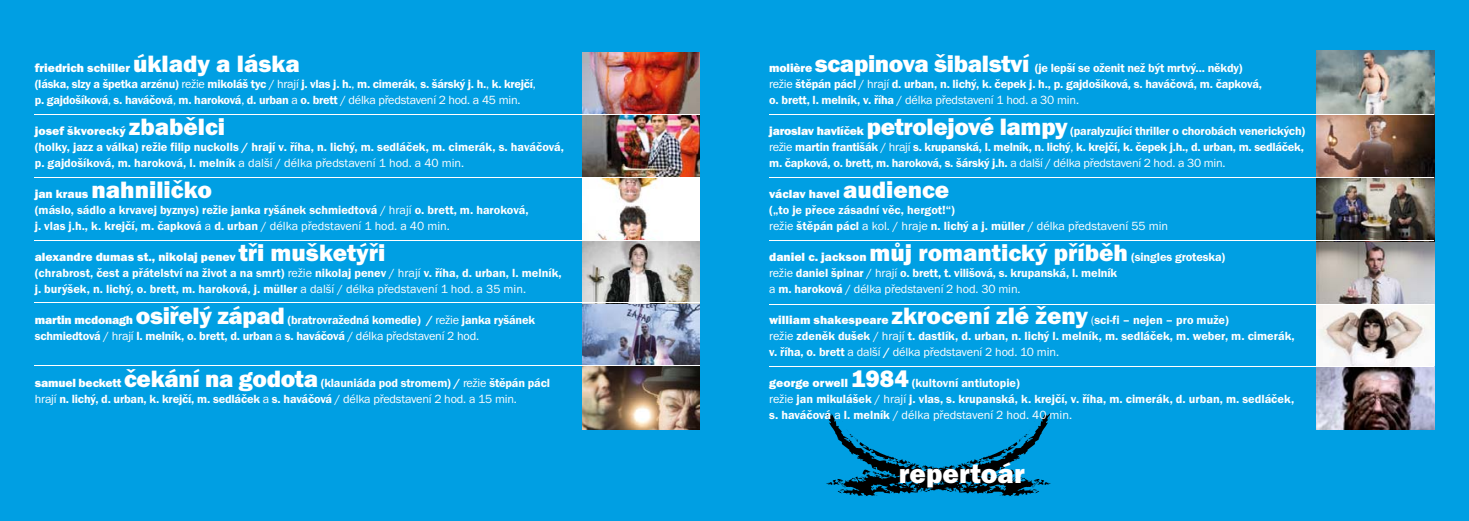
<style>
.page{position:relative;width:1469px;height:521px;background:#fff}
.page>*{position:absolute;margin:0;border:0;box-sizing:border-box;transform-origin:0 0}
.t1{font:28px "Franklin Got Itc TEE Heav";color:#fff}
.t2{font:24.5px "Franklin Got Itc TEE Heav";color:#fff}
.t3{font:600 12.25px/15.8px "Franklin Got Itc TEE";letter-spacing:-.01em;color:#fff}
.t4{font:12.25px "Franklin Got Itc TEE Heav";color:#fff}
.s1{font-size:24.5px}
.s2{font-weight:400}
.s3{font-size:12.25px}
.s4{font-family:"Franklin Got Itc TEE Heav";font-weight:400}
.s5{font-family:"Franklin Got Itc TEE Heav";font-weight:400;font-size:24.5px}
.s6{font-family:"Franklin Gothic";font-weight:800}
.s7{font-family:"Franklin Got Itc TEE";font-weight:600;font-size:12.25px}
</style>
<div class="page">
<div style="left:0;top:0;width:1468px;height:521px;background:#009fe3"></div>
<img style="left:1316px;top:51px;width:118px;height:314px">
<svg style="left:826px;top:413px;width:224px;height:83px"></svg>
<img style="left:1316px;top:366px;width:118px;height:63px">
<svg style="left:1316px;top:404px;width:2px;height:11px"></svg>
<img style="left:582px;top:52px;width:117px;height:377px">
<hr style="left:769px;top:365px;width:665px;height:1px;background:#fff">
<hr style="left:769px;top:240px;width:665px;height:1px;background:#fff">
<hr style="left:769px;top:303px;width:665px;height:1px;background:#fff">
<hr style="left:769px;top:177px;width:665px;height:1px;background:#fff">
<hr style="left:769px;top:114px;width:665px;height:1px;background:#fff">
<hr style="left:34px;top:302px;width:665px;height:1px;background:#fff">
<hr style="left:34px;top:365px;width:665px;height:1px;background:#fff">
<hr style="left:34px;top:240px;width:665px;height:1px;background:#fff">
<hr style="left:34px;top:177px;width:665px;height:1px;background:#fff">
<hr style="left:34px;top:114px;width:665px;height:1px;background:#fff">
<p class="t4" style="left:35px;top:63px;width:267px">friedrich schiller <span class="s1">úklady a láska</span></p>
<p class="t3" style="left:35px;top:77px;width:502px">(láska, slzy a špetka arzénu) <span class="s2">režie</span> mikoláš tyc <span class="s2">/ hrají</span> j. vlas j. h.<span class="s2">,</span> m. cimerák<span class="s2">,</span> s. šárský j. h.<span class="s2">,</span> k. krejčí<span class="s2">, </span>p. gajdošíková<span class="s2">,</span> s. haváčová<span class="s2">,</span> m. haroková<span class="s2">,</span> d. urban <span class="s2">a</span> o. brett <span class="s2">/ délka představení 2 hod. a 45 min.</span></p>
<p class="t4" style="left:35px;top:126px;width:192px">josef škvorecký <span class="s1">zbabělci</span></p>
<p class="t3" style="left:35px;top:140px;width:531px">(holky, jazz a válka) režie filip nuckolls / hrají v. říha, n. lichý, m. sedláček, m. cimerák, s. haváčová, p. gajdošíková, m. haroková, l. melník <span class="s2">a další / délka představení 1 hod. a 40 min.</span></p>
<h2 class="t2" style="left:35px;top:180px;width:179px"><span class="s3">jan kraus</span> nahniličko</h2>
<p class="t3" style="left:35px;top:203px;width:495px">(máslo, sádlo a krvavej byznys) režie janka ryšánek schmiedtová <span class="s2">/ hrají</span> o. brett, m. haroková, j. vlas j.h., k. krejčí, m. čapková <span class="s2">a</span> d. urban <span class="s2">/ délka představení 1 hod. a 40 min.</span></p>
<p class="t4" style="left:35px;top:252px;width:352px">alexandre dumas st., nikolaj penev <span class="s1">tři mušketýři</span></p>
<p class="t3" style="left:35px;top:266px;width:528px">(chrabrost, čest a přátelství na život a na smrt) <span class="s2">režie</span> nikolaj penev <span class="s2">/ hrají</span> v. říha, d. urban, l. melník, j. burýšek, n. lichý, o. brett, m. haroková, j. müller <span class="s2">a další / délka představení 1 hod. a 35 min.</span></p>
<p class="t3" style="left:35px;top:313px;width:502px"><span class="s4">martin mcdonagh</span> <span class="s5">osiřelý západ</span> (bratrovražedná komedie) / <span class="s2">režie</span> janka ryšánek schmiedtová <span class="s2">/ hrají</span> l. melník, o. brett, d. urban <span class="s2">a</span> s. haváčová <span class="s2">/ délka představení 2 hod.</span></p>
<p class="t3" style="left:35px;top:376px;width:517px"><span class="s4">samuel beckett</span> <span class="s5">čekání na godota</span> (klauniáda pod stromem) / <span class="s2">režie</span> štěpán pácl <span class="s2">hrají</span> n. lichý, d. urban, k. krejčí, m. sedláček <span class="s2">a</span> s. haváčová <span class="s2">/ délka představení 2 hod. a 15 min.</span></p>
<p class="t3" style="left:769px;top:61px;width:494px"><span class="s4">moli</span><span class="s6">è</span><span class="s4">re</span> <span class="s5">scapinova šibalství</span> (je lepší se oženit než být mrtvý... někdy) <span class="s2">režie</span> štěpán pácl <span class="s2">/ hrají</span> d. urban, n. lichý, k. čepek j. h., p. gajdošíková, s. haváčová, m. čapková, o. brett, l. melník, v. říha <span class="s2">/ délka představení 1 hod. a 30 min.</span></p>
<p class="t3" style="left:769px;top:124px;width:537px;text-align:justify"><span class="s4">jaroslav havlíček</span> <span class="s5">petrolejové lampy</span> (paralyzující thriller o chorobách venerických) <span class="s2">režie</span> martin františák <span class="s2">/ hrají</span> s. krupanská, l. melník, n. lichý<span class="s2">,</span> k. krejčí, k. čepek j.h., d. urban, m. sedláček, m. čapková, o. brett, m. haroková, s. šárský j.h. <span class="s2">a další / délka představení 2 hod. a 30 min.</span></p>
<p class="t4" style="left:769px;top:189px;width:182px">václav havel <span class="s1">audience</span></p>
<p class="t3" style="left:769px;top:203px;width:400px">(„to je přece zásadní věc, hergot!“)<br><span class="s2">režie</span> štěpán pácl <span class="s2">a kol. / hraje</span> n. lichý a j. müller <span class="s2">/ délka představení 55 min</span></p>
<h2 class="t2" style="left:769px;top:243px;width:457px"><span class="s3">daniel c. jackson</span> můj romantický příběh <span class="s7">(singles groteska)</span></h2>
<p class="t3" style="left:769px;top:266px;width:349px"><span class="s2">režie</span> daniel špinar <span class="s2">/ hrají</span> o. brett, t. vilišová, s. krupanská, l. melník <span class="s2">a</span> m. haroková <span class="s2">/ délka představení 2 hod. 30 min.</span></p>
<p class="t3" style="left:769px;top:313px;width:527px"><span class="s4">william shakespeare</span> <span class="s5">zkrocení zlé ženy</span> <span class="s2">(</span>sci-fi – nejen – pro muže)<br><span class="s2">režie</span> zdeněk dušek <span class="s2">/ hrají</span> t. dastlík, d. urban, n. lichý l. melník, m. sedláček, m. weber, m. cimerák, v. říha, o. brett <span class="s2">a další</span> / <span class="s2">délka představení 2 hod. 10 min.</span></p>
<p class="t3" style="left:769px;top:376px;width:526px"><span class="s4">george orwell</span> <span class="s5">1984</span> (kultovní antiutopie)<br><span class="s2">režie</span> jan mikulášek <span class="s2">/ hrají</span> j. vlas, s. krupanská, k. krejčí, v. říha, m. cimerák, d. urban, m. sedláček, s. haváčová <span class="s2">a</span> l. melník <span class="s2">/ délka představení 2 hod. 40 min.</span></p>
<h1 class="t1" style="left:899px;top:462px;width:127px">repertoár</h1>
</div>
